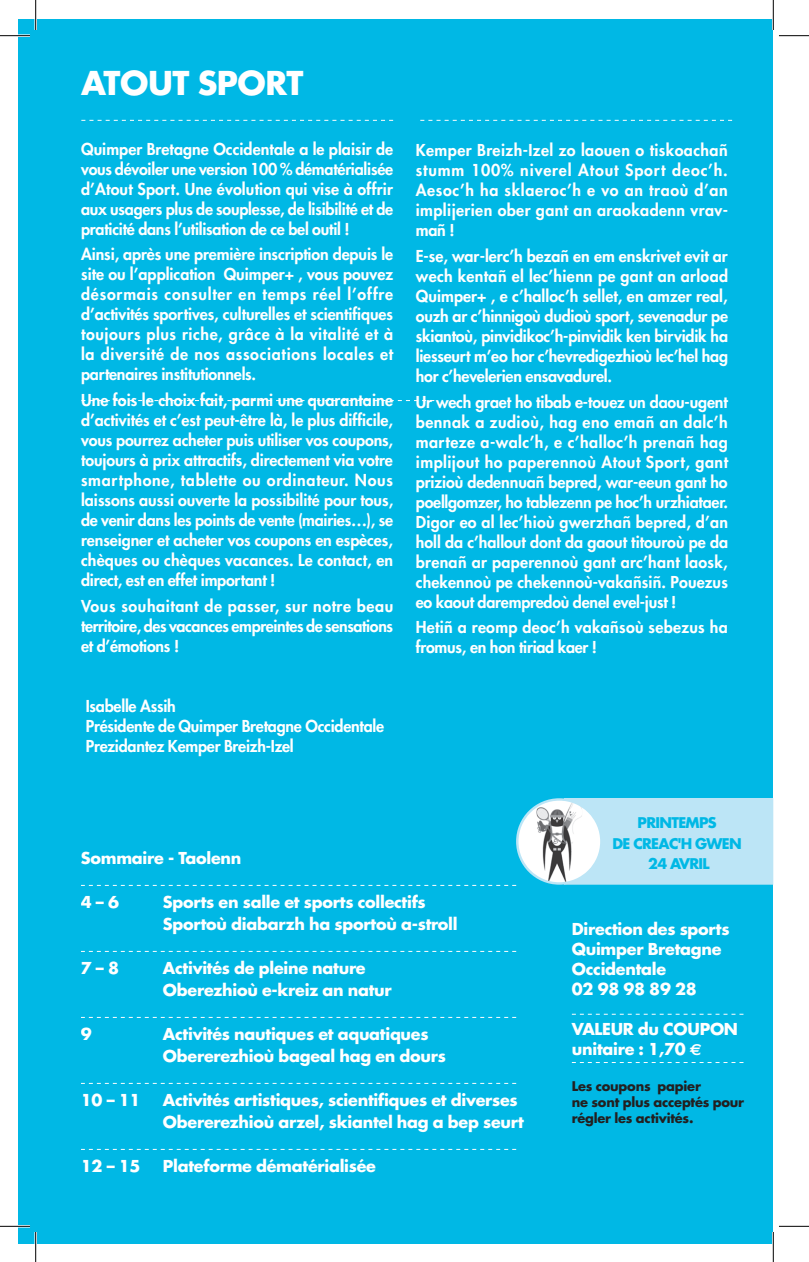
<style>
.page{position:relative;width:809px;height:1262px;background:#fff}
.page>*{position:absolute;margin:0;border:0;box-sizing:border-box;transform-origin:0 0}
.t1{font:700 32px "Futura";letter-spacing:-.015em;color:#fff}
.t2{font:800 16px/20px "Futura";letter-spacing:-.015em;color:#fff;text-align:justify}
.t3{font:700 16px/22px "Futura";letter-spacing:-.015em;color:#fff}
.t4{font:800 16px/20px "Futura";letter-spacing:.015em;color:#fff}
.t5{font:700 14.4px/20.2px "Futura";letter-spacing:-.045em;color:#00b8e5;text-align:center}
.t6{font:700 13px/16px "Futura";letter-spacing:-.015em;color:#231f20}
.s1{font-family:"Euro Sans"}
</style>
<div class="page">
<div style="left:19px;top:19px;width:754px;height:1224px;background:#00b8e5"></div>
<svg style="left:81px;top:950px;width:639px;height:200px"></svg>
<svg style="left:571px;top:1014px;width:172px;height:1px"></svg>
<svg style="left:571px;top:1062px;width:172px;height:1px"></svg>
<svg style="left:81px;top:120px;width:312px;height:1px"></svg>
<svg style="left:420px;top:120px;width:312px;height:1px"></svg>
<svg style="left:81px;top:400px;width:353px;height:1px"></svg>
<svg style="left:81px;top:798px;width:692px;height:88px"></svg>
<hr style="left:0;top:34px;width:30px;height:3px;background:#fff">
<hr style="left:0;top:1225px;width:30px;height:2px;background:#fff">
<hr style="left:34px;top:0;width:3px;height:30px;background:#fff">
<hr style="left:34px;top:1232px;width:3px;height:30px;background:#fff">
<hr style="left:771px;top:0;width:3px;height:30px;background:#fff">
<hr style="left:771px;top:1232px;width:3px;height:30px;background:#fff">
<hr style="left:0;top:35px;width:30px;height:1px;background:#000">
<hr style="left:778px;top:35px;width:30px;height:1px;background:#000">
<hr style="left:0;top:1226px;width:30px;height:1px;background:#000">
<hr style="left:778px;top:1226px;width:30px;height:1px;background:#000">
<hr style="left:35px;top:0;width:1px;height:30px;background:#000">
<hr style="left:35px;top:1232px;width:1px;height:30px;background:#000">
<hr style="left:772px;top:0;width:1px;height:30px;background:#000">
<hr style="left:772px;top:1232px;width:1px;height:30px;background:#000">
<h1 class="t1" style="left:81px;top:61px;width:224px">ATOUT SPORT</h1>
<p class="t2" style="left:81px;top:139px;width:313px">Quimper Bretagne Occidentale a le plaisir de vous dévoiler une version 100 % dématérialisée d’Atout Sport. Une évolution qui vise à offrir aux usagers plus de souplesse, de lisibilité et de praticité dans l’utilisation de ce bel outil !</p>
<p class="t2" style="left:81px;top:244px;width:313px">Ainsi, après une première inscription depuis le site ou l’application Quimper+ , vous pouvez désormais consulter en temps réel l’offre d’activités sportives, culturelles et scientifiques toujours plus riche, grâce à la vitalité et à la diversité de nos associations locales et partenaires institutionnels.</p>
<p class="t2" style="left:81px;top:390px;width:314px">Une fois le choix fait, parmi une quarantaine d’activités et c’est peut-être là, le plus difficile, vous pourrez acheter puis utiliser vos coupons, toujours à prix attractifs, directement via votre smartphone, tablette ou ordinateur. Nous laissons aussi ouverte la possibilité pour tous, de venir dans les points de vente (mairies…), se renseigner et acheter vos coupons en espèces, chèques ou chèques vacances. Le contact, en direct, est en effet important !</p>
<p class="t2" style="left:81px;top:596px;width:313px">Vous souhaitant de passer, sur notre beau territoire, des vacances empreintes de sensations et d’émotions !</p>
<p class="t2" style="left:86px;top:696px;width:300px;text-align:left">Isabelle Assih<br>Présidente de Quimper Bretagne Occidentale<br>Prezidantez Kemper Breizh-Izel</p>
<p class="t2" style="left:416px;top:140px;width:313px">Kemper Breizh-Izel zo laouen o tiskoachañ stumm 100% niverel Atout Sport deoc’h.<br>Aesoc’h ha sklaeroc’h e vo an traoù d’an implijerien ober gant an araokadenn vrav&shy;mañ !</p>
<p class="t2" style="left:416px;top:246px;width:313px">E-se, war-lerc’h bezañ en em enskrivet evit ar wech kentañ el lec’hienn pe gant an arload Quimper+ , e c’halloc’h sellet, en amzer real, ouzh ar c’hinnigoù dudioù sport, sevenadur pe skiantoù, pinvidikoc’h-pinvidik ken birvidik ha liesseurt m’eo hor c’hevredigezhioù lec’hel hag hor c’hevelerien ensavadurel.</p>
<p class="t2" style="left:416px;top:391px;width:314px">Ur wech graet ho tibab e-touez un daou-ugent bennak a zudioù, hag eno emañ an dalc’h marteze a-walc’h, e c’halloc’h prenañ hag implijout ho paperennoù Atout Sport, gant prizioù dedennuañ bepred, war-eeun gant ho poellgomzer, ho tablezenn pe hoc’h urzhiataer.<br>Digor eo al lec’hioù gwerzhañ bepred, d’an holl da c’hallout dont da gaout titouroù pe da brenañ ar paperennoù gant arc’hant laosk, chekennoù pe chekennoù-vakañsiñ. Pouezus eo kaout darempredoù denel evel-just !</p>
<p class="t4" style="left:416px;top:617px;width:313px">Hetiñ a reomp deoc’h vakañsoù sebezus ha fromus, en hon tiriad kaer !</p>
<p class="t3" style="left:81px;top:846px;width:162px">Sommaire - Taolenn</p>
<p class="t3" style="left:81px;top:890px;width:40px">4 – 6</p>
<p class="t3" style="left:163px;top:890px;width:296px">Sports en salle et sports collectifs<br>Sportoù diabarzh ha sportoù a-stroll</p>
<p class="t3" style="left:81px;top:956px;width:40px">7 – 8</p>
<p class="t3" style="left:163px;top:956px;width:230px">Activités de pleine nature<br>Oberezhioù e-kreiz an natur</p>
<p class="t3" style="left:81px;top:1022px;width:12px">9</p>
<p class="t3" style="left:163px;top:1022px;width:284px">Activités nautiques et aquatiques<br>Obererezhioù bageal hag en dours</p>
<p class="t3" style="left:81px;top:1088px;width:61px">10 – 11</p>
<p class="t3" style="left:163px;top:1088px;width:362px">Activités artistiques, scientifiques et diverses<br>Obererezhioù arzel, skiantel hag a bep seurt</p>
<p class="t3" style="left:81px;top:1154px;width:61px">12 – 15</p>
<p class="t3" style="left:163px;top:1154px;width:214px">Plateforme dématérialisée</p>
<p class="t5" style="left:612px;top:813px;width:131px">PRINTEMPS<br>DE CREAC'H GWEN<br>24 AVRIL</p>
<p class="t3" style="left:571px;top:918px;width:159px;line-height:20px">Direction des sports<br>Quimper Bretagne<br>Occidentale<br>02 98 98 89 28</p>
<p class="t3" style="left:571px;top:1018px;width:168px;line-height:20px">VALEUR du COUPON unitaire : 1,70 <span class="s1">€</span></p>
<p class="t6" style="left:571px;top:1077px;width:174px">Les coupons papier<br>ne sont plus acceptés pour régler les activités.</p>
</div>
